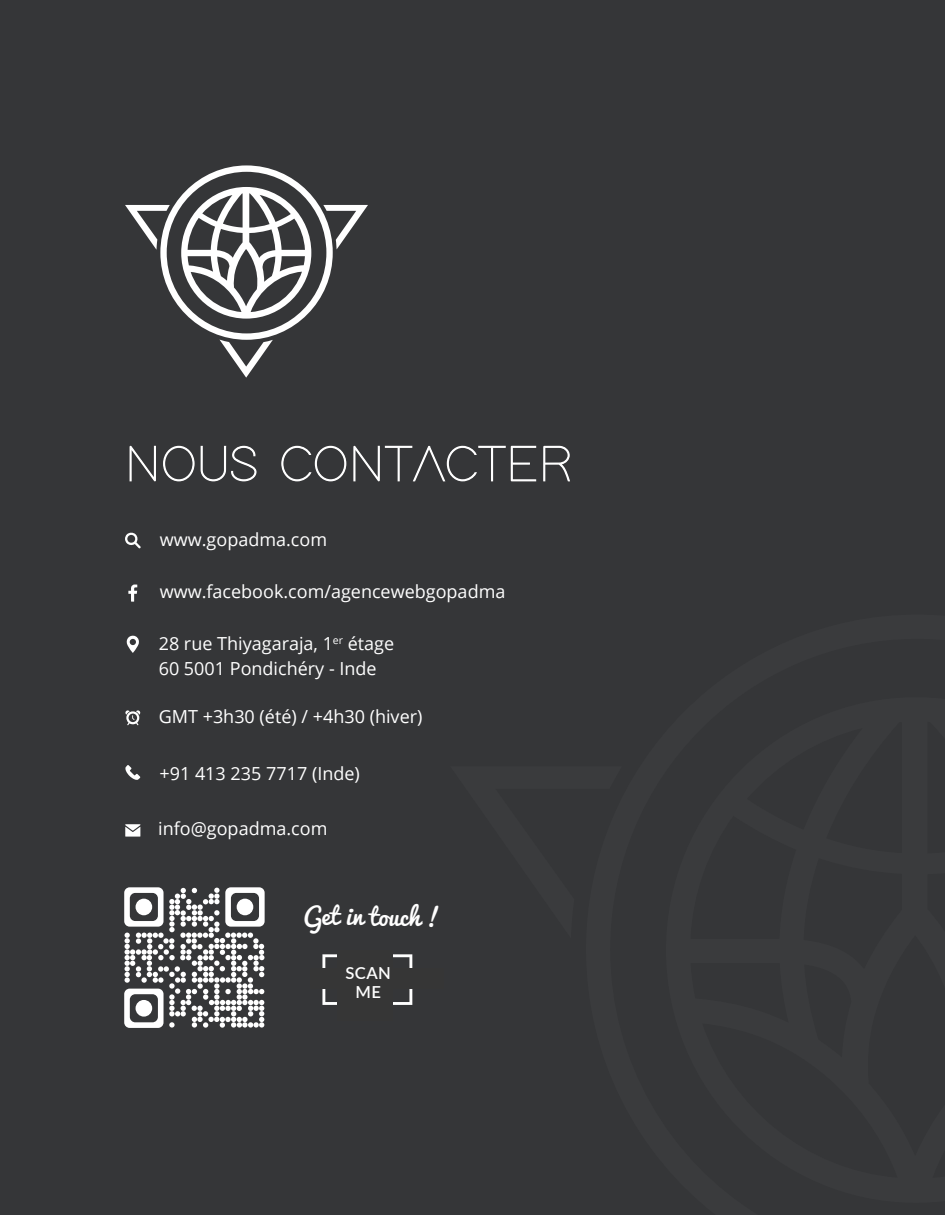
<style>
.page{position:relative;width:945px;height:1215px;background:#353638}
.page>*{position:absolute;margin:0;border:0;box-sizing:border-box;transform-origin:0 0}
.t1{font:23.7px "i Ciel Pacifico";color:#fff}
.t2{font:18px/24.6px "Open Sans";color:#fff}
.t3{font:600 16.5px/19.2px "Lato";letter-spacing:.03em;color:#fff;text-align:center}
</style>
<div class="page">
<svg style="left:125px;top:532px;width:16px;height:16px"></svg>
<svg style="left:128px;top:585px;width:9px;height:17px"></svg>
<svg style="left:126px;top:636px;width:13px;height:17px"></svg>
<svg style="left:125px;top:710px;width:15px;height:15px"></svg>
<svg style="left:125px;top:765px;width:15px;height:15px"></svg>
<svg style="left:125px;top:824px;width:15px;height:13px"></svg>
<svg style="left:130px;top:446px;width:26px;height:35px"></svg>
<svg style="left:163px;top:446px;width:32px;height:35px"></svg>
<svg style="left:201px;top:446px;width:56px;height:35px"></svg>
<svg style="left:281px;top:446px;width:65px;height:35px"></svg>
<svg style="left:353px;top:446px;width:183px;height:35px"></svg>
<svg style="left:543px;top:446px;width:27px;height:35px"></svg>
<svg style="left:125px;top:165px;width:243px;height:213px"></svg>
<svg style="left:124px;top:887px;width:141px;height:141px"></svg>
<svg style="left:322px;top:954px;width:90px;height:51px"></svg>
<div style="left:311px;top:968px;width:133px;height:21px;background:#363636"></div>
<div style="left:338px;top:951px;width:55px;height:70px;background:#363636"></div>
<p class="t2" style="left:160px;top:526px;width:169px">www.gopadma.com</p>
<p class="t2" style="left:160px;top:579px;width:347px">www.facebook.com/agencewebgopadma</p>
<p class="t2" style="left:159px;top:631px;width:237px">28 rue Thiyagaraja, 1<sup>er</sup> étage<br>60 5001 Pondichéry - Inde</p>
<p class="t2" style="left:159px;top:704px;width:265px">GMT +3h30 (été) / +4h30 (hiver)</p>
<p class="t2" style="left:159px;top:761px;width:202px">+91 413 235 7717 (Inde)</p>
<p class="t2" style="left:158px;top:816px;width:171px">info@gopadma.com</p>
<h1 class="t1" style="left:304px;top:902px;width:138px;rotate:1deg">Get in touch !</h1>
<p class="t3" style="left:345px;top:963px;width:47px">SCAN<br>ME</p>
</div>
